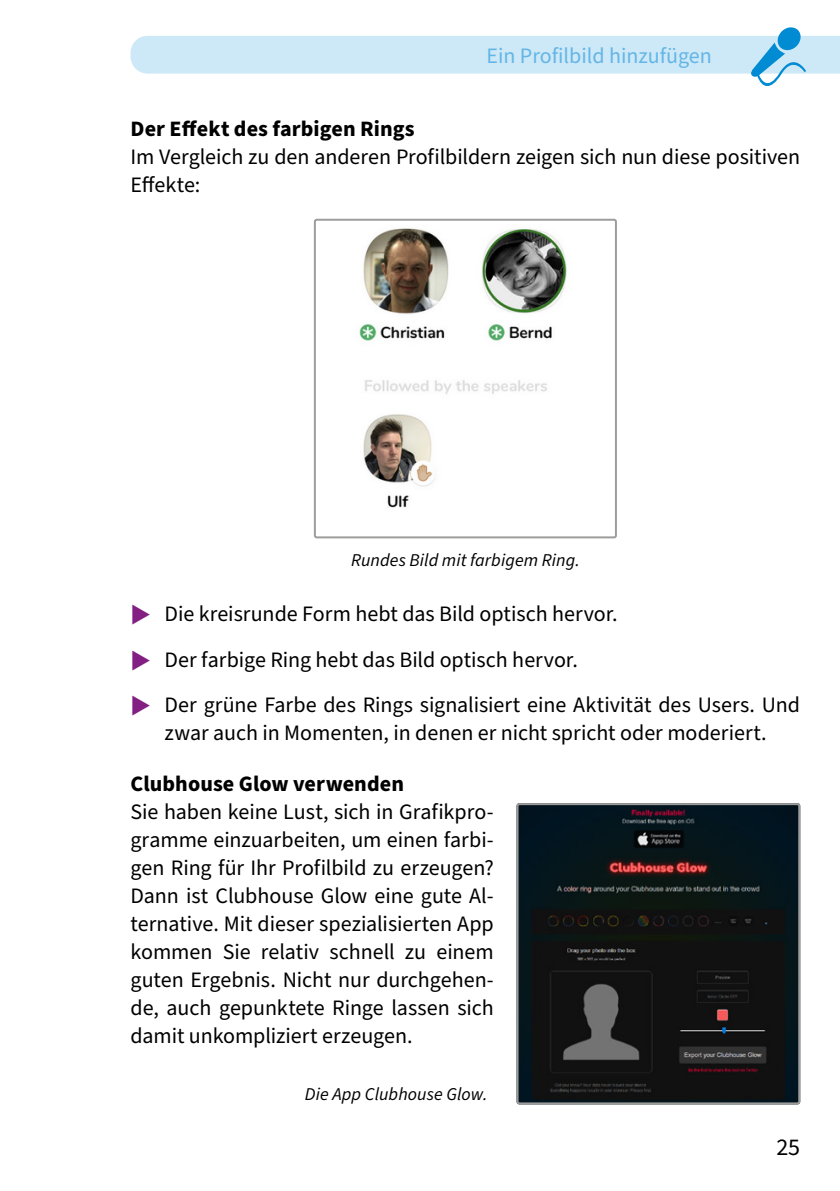
<style>
.page{position:relative;width:840px;height:1191px;background:#fff}
.page>*{position:absolute;margin:0;border:0;box-sizing:border-box;transform-origin:0 0}
.t1{font:24px "Source Sans Pro";color:#000}
.Grundtext{font:22px/28px "Source Sans Pro";color:#000}
.Überschrift_4{font:700 22px "Source Sans Pro";letter-spacing:.005em;color:#000}
.t2{font:22px "Source Sans Pro";color:#64b6e7}
.Bildunterschrift{font:italic 18px "Source Sans Pro";letter-spacing:.005em;color:#000}
</style>
<div class="page">
<svg style="left:130px;top:27px;width:709px;height:59px"></svg>
<img style="left:314px;top:219px;width:302px;height:319px">
<div style="left:314px;top:219px;width:302px;height:319px;border:2px solid #9d9d9c;border-radius:2px"></div>
<img style="left:519px;top:803px;width:280px;height:301px">
<div style="left:516px;top:803px;width:283px;height:301px;border:2px solid #9d9d9c;border-radius:2px"></div>
<p class="t2" style="left:486px;top:41px;width:227px">Ein Profilbild hinzufügen</p>
<p class="Überschrift_4" style="left:130px;top:114px;width:285px">Der Effekt des farbigen Rings</p>
<p class="Grundtext" style="left:130px;top:143px;width:670px">Im Vergleich zu den anderen Profilbildern zeigen sich nun diese positiven<br>Effekte:</p>
<p class="Bildunterschrift" style="left:351px;top:548px;width:230px">Rundes Bild mit farbigem Ring.</p>
<p class="Grundtext" style="left:164px;top:601px;width:454px">Die kreisrunde Form hebt das Bild optisch hervor.</p>
<p class="Grundtext" style="left:164px;top:646px;width:414px">Der farbige Ring hebt das Bild optisch hervor.</p>
<p class="Grundtext" style="left:164px;top:691px;width:636px">Der grüne Farbe des Rings signalisiert eine Aktivität des Users. Und zwar auch in Momenten, in denen er nicht spricht oder moderiert.</p>
<p class="Überschrift_4" style="left:130px;top:768px;width:275px">Clubhouse Glow verwenden</p>
<p class="Grundtext" style="left:130px;top:798px;width:364px;text-align:justify">Sie haben keine Lust, sich in Grafikpro&shy;gramme einzuarbeiten, um einen farbi&shy;gen Ring für Ihr Profilbild zu erzeugen?<br>Dann ist Clubhouse Glow eine gute Al&shy;ternative. Mit dieser spezialisierten App kommen Sie relativ schnell zu einem guten Ergebnis. Nicht nur durchgehen&shy;de, auch gepunktete Ringe lassen sich damit unkompliziert erzeugen.</p>
<p class="Bildunterschrift" style="left:304px;top:1082px;width:184px">Die App Clubhouse Glow.</p>
<p class="t1" style="left:776px;top:1131px;width:25px">25</p>
</div>
